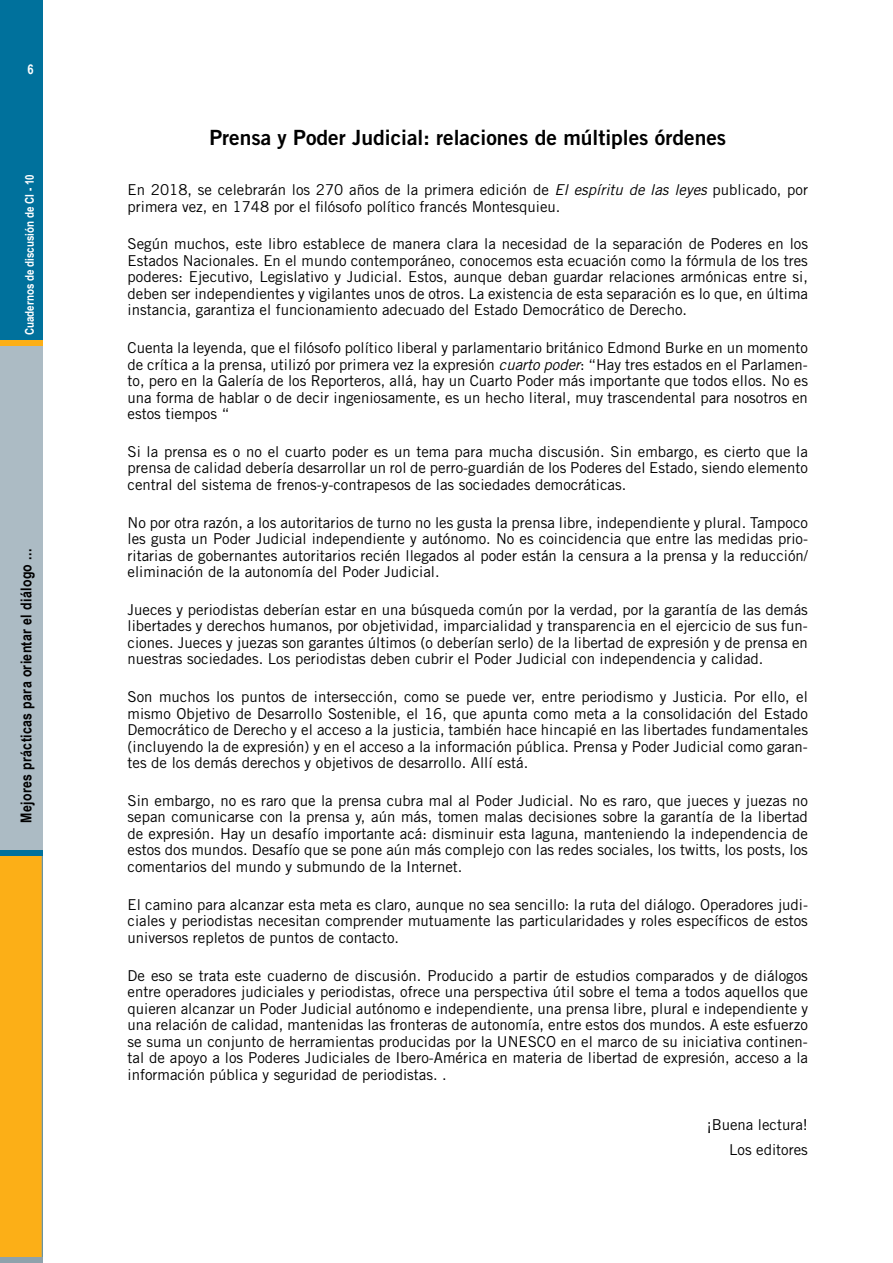
<style>
.page{position:relative;width:893px;height:1263px;background:#fff}
.page>*{position:absolute;margin:0;border:0;box-sizing:border-box;transform-origin:0 0}
.t1{font:21px "Trade Gothic Bold Two";color:#000}
.t2{font:15px/16.5px "Trade Gothic";color:#000;text-align:justify}
.t3{font:700 15px "Arial Narrow";letter-spacing:.025em;color:#000}
.t4{font:700 13.5px "Arial Narrow";color:#fff}
.t5{font:700 12px "Arial Narrow";color:#fff}
.s1{font-style:italic}
</style>
<div class="page">
<div style="left:0;top:0;width:43px;height:1263px;background:#00719c"></div>
<div style="left:0;top:340px;width:43px;height:510px;background:#acbbc4"></div>
<div style="left:0;top:856px;width:43px;height:401px;background:#fcaf17"></div>
<div style="left:0;top:340px;width:43px;height:6px;background:#fcaf17"></div>
<div style="left:0;top:1257px;width:43px;height:6px;background:#8ea2ac"></div>
<p class="t4" style="left:27px;top:59px;width:8px">6</p>
<p class="t5" style="left:21px;top:335px;width:162px;rotate:-90deg">Cuadernos de discusión de CI - 10</p>
<p class="t3" style="left:15px;top:823px;width:275px;rotate:-90deg">Mejores prácticas para orientar el diálogo ...</p>
<h1 class="t1" style="left:209px;top:124px;width:518px">Prensa y Poder Judicial: relaciones de múltiples órdenes</h1>
<p class="t2" style="left:128px;top:181px;width:682px">En 2018, se celebrarán los 270 años de la primera edición de <span class="s1">El espíritu de las leyes</span> publicado, por primera vez, en 1748 por el filósofo político francés Montesquieu.</p>
<p class="t2" style="left:128px;top:236px;width:682px">Según muchos, este libro establece de manera clara la necesidad de la separación de Poderes en los Estados Nacionales. En el mundo contemporáneo, conocemos esta ecuación como la fórmula de los tres poderes: Ejecutivo, Legislativo y Judicial. Estos, aunque deban guardar relaciones armónicas entre si, deben ser independientes y vigilantes unos de otros. La existencia de esta separación es lo que, en última instancia, garantiza el funcionamiento adecuado del Estado Democrático de Derecho.</p>
<p class="t2" style="left:128px;top:339px;width:682px">Cuenta la leyenda, que el filósofo político liberal y parlamentario británico Edmond Burke en un momento de crítica a la prensa, utilizó por primera vez la expresión <span class="s1">cuarto poder</span>: “Hay tres estados en el Parlamen&shy;to, pero en la Galería de los Reporteros, allá, hay un Cuarto Poder más importante que todos ellos. No es una forma de hablar o de decir ingeniosamente, es un hecho literal, muy trascendental para nosotros en estos tiempos “</p>
<p class="t2" style="left:128px;top:443px;width:682px">Si la prensa es o no el cuarto poder es un tema para mucha discusión. Sin embargo, es cierto que la prensa de calidad debería desarrollar un rol de perro-guardián de los Poderes del Estado, siendo elemento central del sistema de frenos-y-contrapesos de las sociedades democráticas.</p>
<p class="t2" style="left:128px;top:514px;width:682px">No por otra razón, a los autoritarios de turno no les gusta la prensa libre, independiente y plural. Tampoco les gusta un Poder Judicial independiente y autónomo. No es coincidencia que entre las medidas prio&shy;ritarias de gobernantes autoritarios recién llegados al poder están la censura a la prensa y la reducción/ eliminación de la autonomía del Poder Judicial.</p>
<p class="t2" style="left:128px;top:601px;width:682px">Jueces y periodistas deberían estar en una búsqueda común por la verdad, por la garantía de las demás libertades y derechos humanos, por objetividad, imparcialidad y transparencia en el ejercicio de sus fun&shy;ciones. Jueces y juezas son garantes últimos (o deberían serlo) de la libertad de expresión y de prensa en nuestras sociedades. Los periodistas deben cubrir el Poder Judicial con independencia y calidad.</p>
<p class="t2" style="left:128px;top:688px;width:682px">Son muchos los puntos de intersección, como se puede ver, entre periodismo y Justicia. Por ello, el mismo Objetivo de Desarrollo Sostenible, el 16, que apunta como meta a la consolidación del Estado Democrático de Derecho y el acceso a la justicia, también hace hincapié en las libertades fundamentales (incluyendo la de expresión) y en el acceso a la información pública. Prensa y Poder Judicial como garan&shy;tes de los demás derechos y objetivos de desarrollo. Allí está.</p>
<p class="t2" style="left:128px;top:792px;width:682px">Sin embargo, no es raro que la prensa cubra mal al Poder Judicial. No es raro, que jueces y juezas no sepan comunicarse con la prensa y, aún más, tomen malas decisiones sobre la garantía de la libertad de expresión. Hay un desafío importante acá: disminuir esta laguna, manteniendo la independencia de estos dos mundos. Desafío que se pone aún más complejo con las redes sociales, los twitts, los posts, los comentarios del mundo y submundo de la Internet.</p>
<p class="t2" style="left:128px;top:896px;width:682px">El camino para alcanzar esta meta es claro, aunque no sea sencillo: la ruta del diálogo. Operadores judi&shy;ciales y periodistas necesitan comprender mutuamente las particularidades y roles específicos de estos universos repletos de puntos de contacto.</p>
<p class="t2" style="left:128px;top:967px;width:682px">De eso se trata este cuaderno de discusión. Producido a partir de estudios comparados y de diálogos entre operadores judiciales y periodistas, ofrece una perspectiva útil sobre el tema a todos aquellos que quieren alcanzar un Poder Judicial autónomo e independiente, una prensa libre, plural e independiente y una relación de calidad, mantenidas las fronteras de autonomía, entre estos dos mundos. A este esfuerzo se suma un conjunto de herramientas producidas por la UNESCO en el marco de su iniciativa continen&shy;tal de apoyo a los Poderes Judiciales de Ibero-América en materia de libertad de expresión, acceso a la información pública y seguridad de periodistas. .</p>
<p class="t2" style="left:707px;top:1111px;width:103px;line-height:25px;text-align:right">¡Buena lectura!<br>Los editores</p>
</div>
